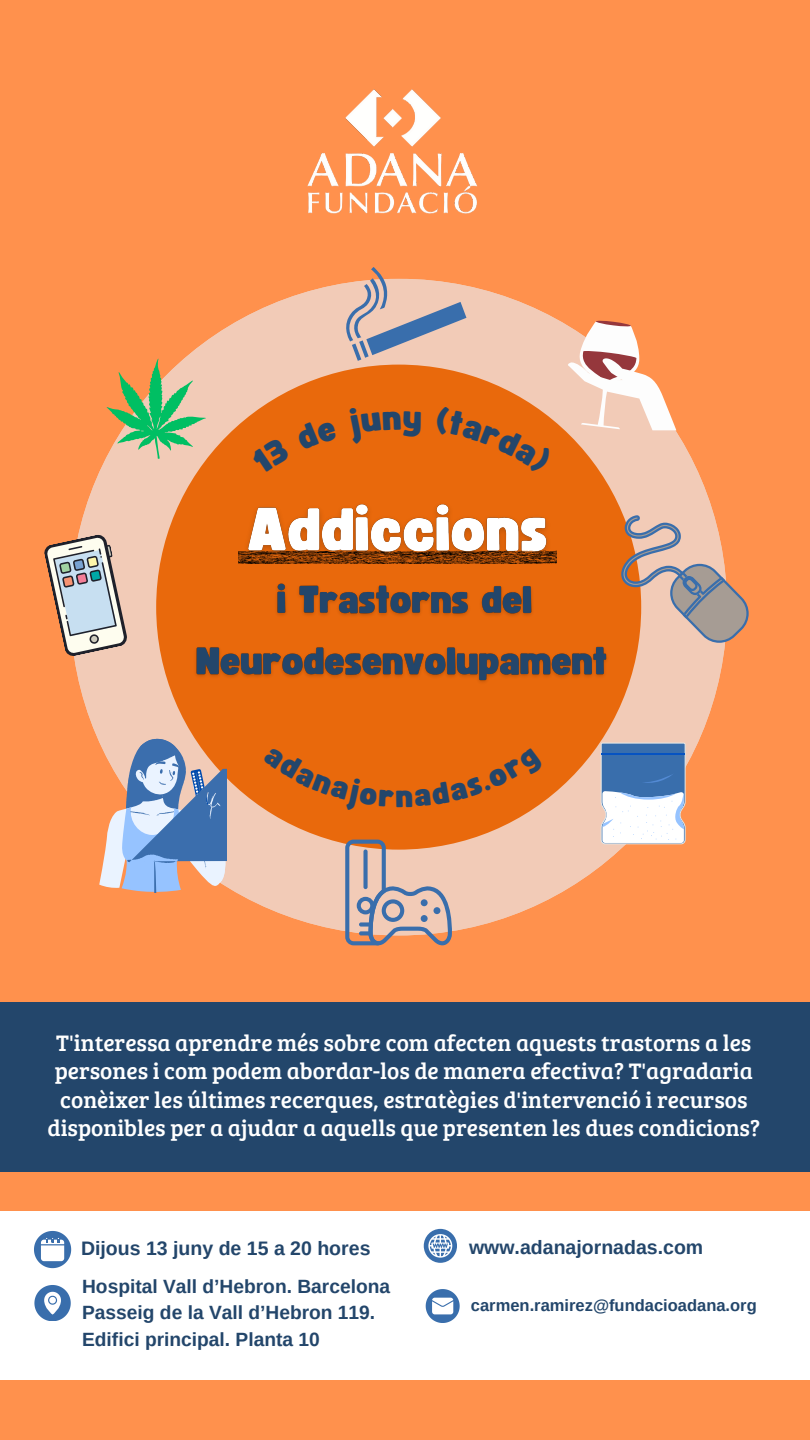
<style>
.page{position:relative;width:810px;height:1440px;background:#ff914d}
.page>*{position:absolute;margin:0;border:0;box-sizing:border-box;transform-origin:0 0}
.t1{font:23.2px/28.5px "Bree Serif";color:#fff;text-align:center}
.t2{font:700 19.5px "Arimo";color:#23466b}
.t3{font:700 19.2px/26.2px "Arimo";color:#23466b}
.t4{font:700 16.5px "Arimo";color:#23466b}
</style>
<div class="page">
<svg style="left:74px;top:284px;width:651px;height:647px"></svg>
<div style="left:156px;top:365px;width:485px;height:485px;background:#e9690c;border-radius:50%"></div>
<div style="left:0;top:1211px;width:810px;height:168px;background:#fff"></div>
<svg style="left:424px;top:1229px;width:33px;height:34px"></svg>
<svg style="left:34px;top:1285px;width:36px;height:36px"></svg>
<svg style="left:426px;top:1289px;width:33px;height:34px"></svg>
<div style="left:0;top:1002px;width:810px;height:170px;background:#23466b"></div>
<svg style="left:566px;top:320px;width:110px;height:110px"></svg>
<svg style="left:106px;top:359px;width:100px;height:100px"></svg>
<svg style="left:99px;top:739px;width:127px;height:153px"></svg>
<svg style="left:621px;top:515px;width:128px;height:129px"></svg>
<svg style="left:339px;top:267px;width:127px;height:94px;background:#cdafa5"></svg>
<svg style="left:601px;top:743px;width:84px;height:101px;background:#96b2d3"></svg>
<svg style="left:345px;top:840px;width:107px;height:105px;background:#c7aba3"></svg>
<svg style="left:34px;top:1231px;width:37px;height:37px"></svg>
<img style="left:307px;top:89px;width:170px;height:125px">
<svg style="left:44px;top:533px;width:85px;height:125px;background:#c6b5aa"></svg>
<img style="left:276px;top:583px;width:257px;height:33px">
<img style="left:239px;top:504px;width:318px;height:60px">
<img style="left:195px;top:646px;width:412px;height:37px">
<svg style="left:263px;top:801px;width:281px;height:10px"></svg>
<svg style="left:534px;top:406px;width:20px;height:15px"></svg>
<p class="t1" style="left:48px;top:1027px;width:714px">T'interessa aprendre més sobre com afecten aquests trastorns a les persones i com podem abordar-los de manera efectiva? T'agradaria conèixer les últimes recerques, estratègies d'intervenció i recursos disponibles per a ajudar a aquells que presenten les dues condicions?</p>
<p class="t2" style="left:81px;top:1237px;width:291px">Dijous 13 juny de 15 a 20 hores</p>
<p class="t3" style="left:82px;top:1273px;width:310px">Hospital Vall d’Hebron. Barcelona<br>Passeig de la Vall d’Hebron 119.<br>Edifici principal. Planta 10</p>
<p class="t2" style="left:469px;top:1236px;width:236px">www.adanajornadas.com</p>
<p class="t4" style="left:471px;top:1296px;width:287px">carmen.ramirez@fundacioadana.org</p>
</div>
